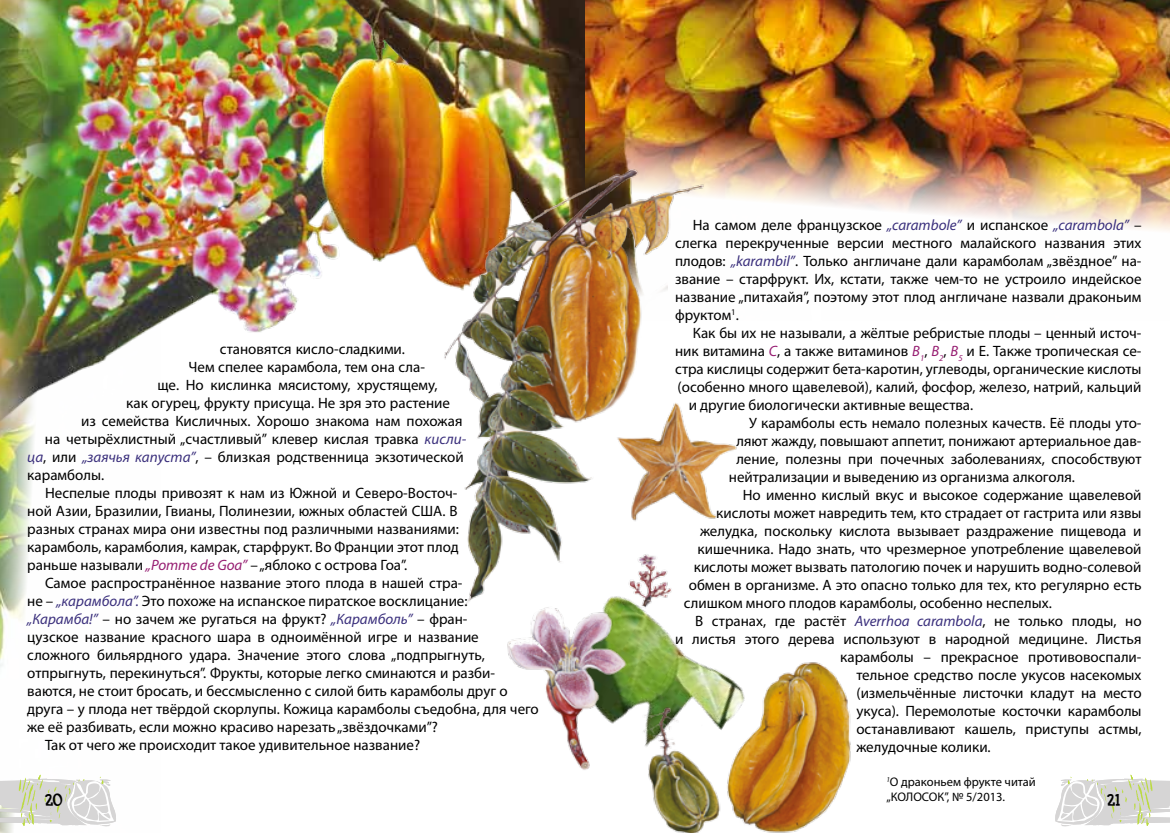
<style>
.page{position:relative;width:1170px;height:833px;background:#fff}
.page>*{position:absolute;margin:0;border:0;box-sizing:border-box;transform-origin:0 0}
.t1{font:17.5px "DS Goose";color:#000}
.t2{font:15px/18px "Myriad Pro";color:#000;text-align:justify}
.t3{font:12.5px/15px "Myriad Pro";color:#000}
.s1{font-style:italic;color:#3a2f7c}
.s2{font-style:italic;color:#961d71}
</style>
<div class="page">
<img style="left:161px;top:0;width:48px;height:323px">
<img style="left:0;top:0;width:161px;height:833px">
<img style="left:209px;top:0;width:376px;height:333px">
<img style="left:585px;top:0;width:584px;height:231px">
<img style="left:298px;top:139px;width:613px;height:694px">
<svg style="left:1055px;top:775px;width:114px;height:51px"></svg>
<svg style="left:0;top:775px;width:117px;height:51px"></svg>
<p class="t2" style="left:220px;top:339px;width:187px">становятся кисло-сладкими.</p>
<p class="t2" style="left:189px;top:357px;width:238px">Чем спелее карамбола, тем она сла-</p>
<p class="t2" style="left:157px;top:375px;width:282px">ще. Но кислинка мясистому, хрустящему,</p>
<p class="t2" style="left:126px;top:393px;width:325px">как огурец, фрукту присуща. Не зря это растение</p>
<p class="t2" style="left:81px;top:411px;width:383px">из семейства Кисличных. Хорошо знакома нам похожая</p>
<p class="t2" style="left:45px;top:429px;width:423px">на четырёхлистный „счастливый” клевер кислая травка <span class="s1">кисли-</span></p>
<p class="t2" style="left:27px;top:447px;width:438px"><span class="s1">ца</span>, или <span class="s1">„заячья капуста”</span>, – близкая родственница экзотической</p>
<p class="t2" style="left:27px;top:465px;width:78px">карамболы.</p>
<p class="t2" style="left:45px;top:483px;width:414px">Неспелые плоды привозят к нам из Южной и Северо-Восточ-</p>
<p class="t2" style="left:27px;top:501px;width:432px">ной Азии, Бразилии, Гвианы, Полинезии, южных областей США. В</p>
<p class="t2" style="left:27px;top:519px;width:433px">разных странах мира они известны под различными названиями:</p>
<p class="t2" style="left:27px;top:537px;width:433px">карамболь, карамболия, камрак, старфрукт. Во Франции этот плод</p>
<p class="t2" style="left:27px;top:555px;width:381px">раньше называли <span class="s2">„Pomme de Goa”</span> – „яблоко с острова Гоа”.</p>
<p class="t2" style="left:45px;top:573px;width:419px">Самое распространённое название этого плода в нашей стра-</p>
<p class="t2" style="left:27px;top:591px;width:442px">не – <span class="s1">„карамбола”.</span> Это похоже на испанское пиратское восклицание:</p>
<p class="t2" style="left:27px;top:609px;width:442px"><span class="s1">„Карамба!”</span> – но зачем же ругаться на фрукт? <span class="s1">„Карамболь”</span> – фран-</p>
<p class="t2" style="left:27px;top:627px;width:453px">цузское название красного шара в одноимённой игре и название</p>
<p class="t2" style="left:27px;top:645px;width:459px">сложного бильярдного удара. Значение этого слова „подпрыгнуть,</p>
<p class="t2" style="left:27px;top:663px;width:469px">отпрыгнуть, перекинуться”. Фрукты, которые легко сминаются и разби-</p>
<p class="t2" style="left:27px;top:681px;width:482px">ваются, не стоит бросать, и бессмысленно с силой бить карамболы друг о</p>
<p class="t2" style="left:27px;top:699px;width:513px">друга – у плода нет твёрдой скорлупы. Кожица карамболы съедобна, для чего</p>
<p class="t2" style="left:27px;top:717px;width:412px">же её разбивать, если можно красиво нарезать „звёздочками”?</p>
<p class="t2" style="left:45px;top:735px;width:376px">Так от чего же происходит такое удивительное название?</p>
<p class="t2" style="left:675px;top:216px;width:468px;text-indent:18px">На самом деле французское <span class="s1">„carambole”</span> и испанское <span class="s1">„carambola”</span> – слегка перекрученные версии местного малайского названия этих плодов: <span class="s1">„karambil”</span>. Только англичане дали карамболам „звёздное” на&shy;звание – старфрукт. Их, кстати, также чем-то не устроило индейское название „питахайя”, поэтому этот плод англичане назвали драконьим фруктом<sup>1</sup>.</p>
<p class="t2" style="left:692px;top:324px;width:450px">Как бы их не называли, а жёлтые ребристые плоды – ценный источ-</p>
<p class="t2" style="left:675px;top:342px;width:468px">ник витамина <span class="s2">С</span>, а также витаминов <span class="s2">В</span><sub>1</sub>, <span class="s2">В</span><sub>2</sub>, <span class="s2">В</span><sub>5</sub> и Е. Также тропическая се-</p>
<p class="t2" style="left:675px;top:360px;width:468px">стра кислицы содержит бета-каротин, углеводы, органические кислоты</p>
<p class="t2" style="left:677px;top:378px;width:465px">(особенно много щавелевой), калий, фосфор, железо, натрий, кальций</p>
<p class="t2" style="left:688px;top:396px;width:286px">и другие биологически активные вещества.</p>
<p class="t2" style="left:749px;top:414px;width:394px">У карамболы есть немало полезных качеств. Её плоды уто-</p>
<p class="t2" style="left:736px;top:432px;width:406px">ляют жажду, повышают аппетит, понижают артериальное дав-</p>
<p class="t2" style="left:736px;top:450px;width:406px">ление, полезны при почечных заболеваниях, способствуют</p>
<p class="t2" style="left:728px;top:468px;width:347px">нейтрализации и выведению из организма алкоголя.</p>
<p class="t2" style="left:742px;top:486px;width:400px">Но именно кислый вкус и высокое содержание щавелевой</p>
<p class="t2" style="left:716px;top:504px;width:427px">кислоты может навредить тем, кто страдает от гастрита или язвы</p>
<p class="t2" style="left:700px;top:522px;width:443px">желудка, поскольку кислота вызывает раздражение пищевода и</p>
<p class="t2" style="left:697px;top:540px;width:445px">кишечника. Надо знать, что чрезмерное употребление щавелевой</p>
<p class="t2" style="left:693px;top:558px;width:449px">кислоты может вызвать патологию почек и нарушить водно-солевой</p>
<p class="t2" style="left:688px;top:576px;width:454px">обмен в организме. А это опасно только для тех, кто регулярно есть</p>
<p class="t2" style="left:683px;top:594px;width:369px">слишком много плодов карамболы, особенно неспелых.</p>
<p class="t2" style="left:695px;top:612px;width:448px">В странах, где растёт <span class="s1">Averrhoa carambola</span>, не только плоды, но</p>
<p class="t2" style="left:675px;top:630px;width:468px">и листья этого дерева используют в народной медицине. Листья</p>
<p class="t2" style="left:840px;top:648px;width:303px">карамболы – прекрасное противовоспали-</p>
<p class="t2" style="left:856px;top:666px;width:286px">тельное средство после укусов насекомых</p>
<p class="t2" style="left:856px;top:684px;width:287px">(измельчённые листочки кладут на место</p>
<p class="t2" style="left:856px;top:702px;width:287px">укуса). Перемолотые косточки карамболы</p>
<p class="t2" style="left:856px;top:720px;width:286px">останавливают кашель, приступы астмы,</p>
<p class="t2" style="left:856px;top:738px;width:136px">желудочные колики.</p>
<p class="t3" style="left:886px;top:774px;width:151px"><sup>1</sup>О драконьем фрукте читай „КОЛОСОК”, № 5/2013.</p>
<p class="t1" style="left:45px;top:789px;width:19px">20</p>
<p class="t1" style="left:1107px;top:789px;width:14px">21</p>
</div>
